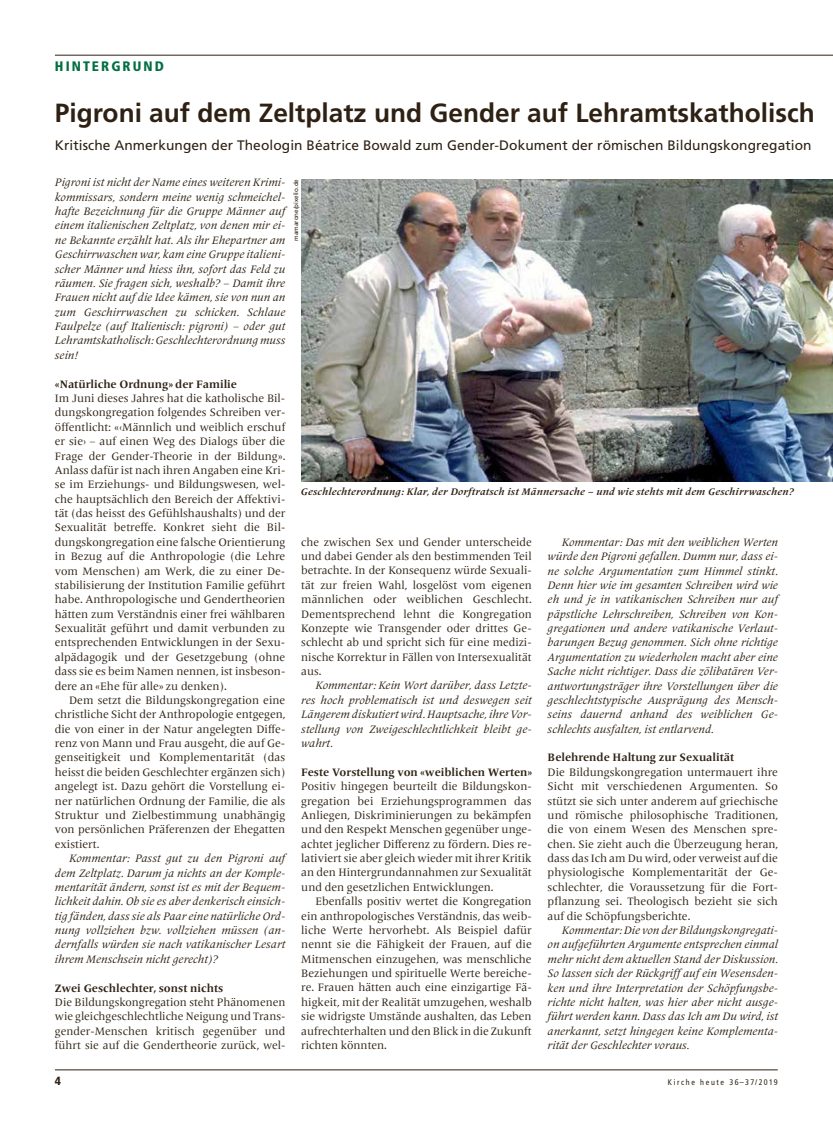
<style>
.page{position:relative;width:833px;height:1134px;background:#fff}
.page>*{position:absolute;margin:0;border:0;box-sizing:border-box;transform-origin:0 0}
.t1{font:700 26.25px "Frutiger";color:#2e2113}
.t2{font:13.75px "Frutiger";letter-spacing:.005em;color:#2e2113}
.t3{font:900 condensed 13.75px "Frutiger";letter-spacing:.15em;color:#006f41}
.t4{font:900 condensed 11.88px "Frutiger";color:#2e2113}
.t5{font:11.25px/14.4px "Frutiger Serif LT Pro";color:#2e2113;text-align:justify}
.t6{font:italic 11.25px/14.4px "Frutiger Serif LT Pro";color:#2e2113;text-align:justify}
.t7{font:700 11.25px "Frutiger Serif LT Pro";color:#2e2113}
.t8{font:italic 700 10px "Frutiger Serif LT Pro";letter-spacing:.025em;color:#2e2113}
.t9{font:condensed 8.12px "Frutiger";letter-spacing:.2em;color:#2e2113}
.t10{font:6.25px "Frutiger";color:#2e2113}
</style>
<div class="page">
<hr style="left:55px;top:1070px;width:722px;height:1px;background:#2e2113">
<hr style="left:55px;top:55px;width:778px;height:1px;background:#2e2113">
<img style="left:302px;top:179px;width:531px;height:302px">
<p class="t3" style="left:55px;top:58px;width:111px">HINTERGRUND</p>
<h1 class="t1" style="left:55px;top:97px;width:761px">Pigroni auf dem Zeltplatz und Gender auf Lehramtskatholisch</h1>
<p class="t2" style="left:55px;top:137px;width:758px">Kritische Anmerkungen der Theologin Béatrice Bowald zum Gender-Dokument der römischen Bildungskongregation</p>
<p class="t6" style="left:55px;top:175px;width:232px">Pigroni ist nicht der Name eines weiteren Krimi&shy;kommissars, sondern meine wenig schmeichel&shy;hafte Bezeichnung für die Gruppe Männer auf einem italienischen Zeltplatz, von denen mir ei&shy;ne Bekannte erzählt hat. Als ihr Ehepartner am Geschirrwaschen war, kam eine Gruppe italieni&shy;scher Männer und hiess ihn, sofort das Feld zu räumen. Sie fragen sich, weshalb? – Damit ihre Frauen nicht auf die Idee kämen, sie von nun an zum Geschirrwaschen zu schicken. Schlaue Faulpelze (auf Italienisch: pigroni) – oder gut Lehramtskatholisch: Geschlechterordnung muss sein!</p>
<p class="t7" style="left:55px;top:377px;width:184px">«Natürliche Ordnung» der Familie</p>
<p class="t5" style="left:55px;top:391px;width:232px;text-align:left">Im Juni dieses Jahres hat die katholische Bil&shy;dungskongregation folgendes Schreiben ver&shy;öffentlicht: «‹Männlich und weiblich erschuf er sie› – auf einen Weg des Dialogs über die Frage der Gender-Theorie in der Bildung».<br>Anlass dafür ist nach ihren Angaben eine Kri&shy;se im Erziehungs- und Bildungswesen, wel&shy;che hauptsächlich den Bereich der Affektivi&shy;tät (das heisst des Gefühlshaushalts) und der Sexualität betreffe. Konkret sieht die Bil&shy;dungskongregation eine falsche Orientierung in Bezug auf die Anthropologie (die Lehre vom Menschen) am Werk, die zu einer De&shy;stabilisierung der Institution Familie geführt habe. Anthropologische und Gendertheorien hätten zum Verständnis einer frei wählbaren Sexualität geführt und damit verbunden zu entsprechenden Entwicklungen in der Sexu&shy;alpädagogik und der Gesetzgebung (ohne dass sie es beim Namen nennen, ist insbeson&shy;dere an «Ehe für alle» zu denken).</p>
<p class="t5" style="left:55px;top:693px;width:232px;text-indent:14px">Dem setzt die Bildungskongregation eine christliche Sicht der Anthropologie entgegen, die von einer in der Natur angelegten Diffe&shy;renz von Mann und Frau ausgeht, die auf Ge&shy;genseitigkeit und Komplementarität (das heisst die beiden Geschlechter ergänzen sich) angelegt ist. Dazu gehört die Vorstellung ei&shy;ner natürlichen Ordnung der Familie, die als Struktur und Zielbestimmung unabhängig von persönlichen Präferenzen der Ehegatten existiert.</p>
<p class="t6" style="left:55px;top:851px;width:232px;text-indent:14px">Kommentar: Passt gut zu den Pigroni auf dem Zeltplatz. Darum ja nichts an der Komple&shy;mentarität ändern, sonst ist es mit der Bequem&shy;lichkeit dahin. Ob sie es aber denkerisch einsich&shy;tig fänden, dass sie als Paar eine natürliche Ord&shy;nung vollziehen bzw. vollziehen müssen (an&shy;dernfalls würden sie nach vatikanischer Lesart ihrem Menschsein nicht gerecht)?</p>
<p class="t7" style="left:55px;top:981px;width:170px">Zwei Geschlechter, sonst nichts</p>
<p class="t5" style="left:55px;top:995px;width:232px">Die Bildungskongregation steht Phänomenen wie gleichgeschlechtliche Neigung und Trans&shy;gender-Menschen kritisch gegenüber und führt sie auf die Gendertheorie zurück, wel-</p>
<p class="t10" style="left:292px;top:241px;width:63px;rotate:-90deg">mamarone/pixelio.de</p>
<p class="t8" style="left:301px;top:486px;width:494px">Geschlechterordnung: Klar, der Dorftratsch ist Männersache – und wie stehts mit dem Geschirrwaschen?</p>
<p class="t6" style="left:547px;top:535px;width:232px;text-indent:14px">Kommentar: Das mit den weiblichen Werten würde den Pigroni gefallen. Dumm nur, dass ei&shy;ne solche Argumentation zum Himmel stinkt.<br>Denn hier wie im gesamten Schreiben wird wie eh und je in vatikanischen Schreiben nur auf päpstliche Lehrschreiben, Schreiben von Kon&shy;gregationen und andere vatikanische Verlaut&shy;barungen Bezug genommen. Sich ohne richtige Argumentation zu wiederholen macht aber eine Sache nicht richtiger. Dass die zölibatären Ver&shy;antwortungsträger ihre Vorstellungen über die geschlechtstypische Ausprägung des Mensch&shy;seins dauernd anhand des weiblichen Ge&shy;schlechts ausfalten, ist entlarvend.</p>
<p class="t7" style="left:547px;top:751px;width:188px">Belehrende Haltung zur Sexualität</p>
<p class="t5" style="left:547px;top:765px;width:232px">Die Bildungskongregation untermauert ihre Sicht mit verschiedenen Argumenten. So stützt sie sich unter anderem auf griechische und römische philosophische Traditionen, die von einem Wesen des Menschen spre&shy;chen. Sie zieht auch die Überzeugung heran, dass das Ich am Du wird, oder verweist auf die physiologische Komplementarität der Ge&shy;schlechter, die Voraussetzung für die Fort&shy;pflanzung sei. Theologisch bezieht sie sich auf die Schöpfungsberichte.</p>
<p class="t6" style="left:547px;top:923px;width:232px;text-indent:14px">Kommentar: Die von der Bildungskongregati&shy;on aufgeführten Argumente entsprechen einmal mehr nicht dem aktuellen Stand der Diskussion.<br>So lassen sich der Rückgriff auf ein Wesensden&shy;ken und ihre Interpretation der Schöpfungsbe&shy;richte nicht halten, was hier aber nicht ausge&shy;führt werden kann. Dass das Ich am Du wird, ist anerkannt, setzt hingegen keine Komplementa&shy;rität der Geschlechter voraus.</p>
<p class="t5" style="left:301px;top:535px;width:232px">che zwischen Sex und Gender unterscheide und dabei Gender als den bestimmenden Teil betrachte. In der Konsequenz würde Sexuali&shy;tät zur freien Wahl, losgelöst vom eigenen männlichen oder weiblichen Geschlecht.<br>Dementsprechend lehnt die Kongregation Konzepte wie Transgender oder drittes Ge&shy;schlecht ab und spricht sich für eine medizi&shy;nische Korrektur in Fällen von Intersexualität aus.</p>
<p class="t6" style="left:301px;top:678px;width:232px;text-indent:14px">Kommentar: Kein Wort darüber, dass Letzte&shy;res hoch problematisch ist und deswegen seit Längerem diskutiert wird. Hauptsache, ihre Vor&shy;stellung von Zweigeschlechtlichkeit bleibt ge&shy;wahrt.</p>
<p class="t7" style="left:301px;top:765px;width:232px">Feste Vorstellung von «weiblichen Werten»</p>
<p class="t5" style="left:301px;top:779px;width:232px">Positiv hingegen beurteilt die Bildungskon&shy;gregation bei Erziehungsprogrammen das Anliegen, Diskriminierungen zu bekämpfen und den Respekt Menschen gegenüber unge&shy;achtet jeglicher Differenz zu fördern. Dies re&shy;lativiert sie aber gleich wieder mit ihrer Kritik an den Hintergrundannahmen zur Sexualität und den gesetzlichen Entwicklungen.</p>
<p class="t5" style="left:301px;top:894px;width:232px;text-indent:14px">Ebenfalls positiv wertet die Kongregation ein anthropologisches Verständnis, das weib&shy;liche Werte hervorhebt. Als Beispiel dafür nennt sie die Fähigkeit der Frauen, auf die Mitmenschen einzugehen, was menschliche Beziehungen und spirituelle Werte bereiche&shy;re. Frauen hätten auch eine einzigartige Fä&shy;higkeit, mit der Realität umzugehen, weshalb sie widrigste Umstände aushalten, das Leben aufrechterhalten und den Blick in die Zukunft richten könnten.</p>
<p class="t4" style="left:55px;top:1074px;width:8px">4</p>
<p class="t9" style="left:668px;top:1077px;width:111px">Kirche heute 36–37/2019</p>
</div>
